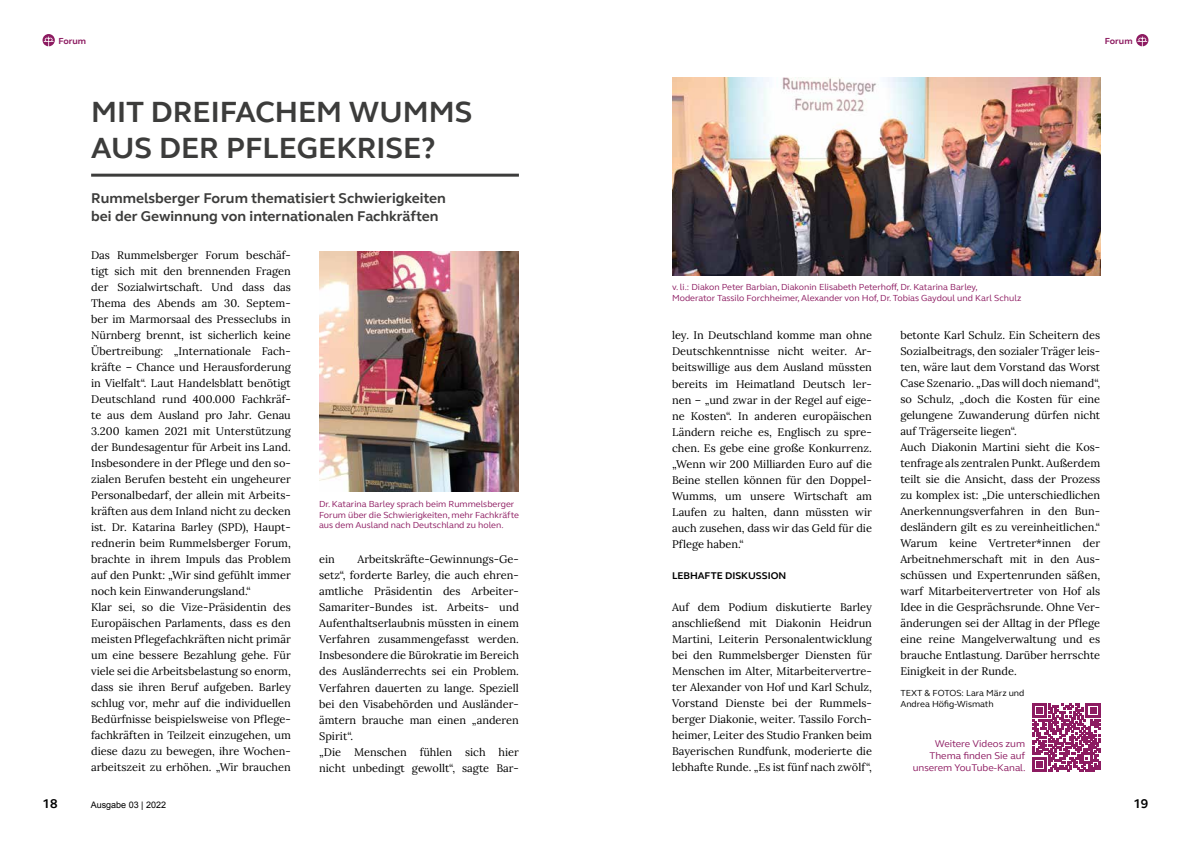
<style>
.page{position:relative;width:1191px;height:842px;background:#fff}
.page>*{position:absolute;margin:0;border:0;box-sizing:border-box;transform-origin:0 0}
.t1{font:700 30px/36px "FS Elliot";color:#3c3c3b}
.t2{font:700 14.5px/17.4px "FS Elliot";color:#3c3c3b}
.t3{font:700 13px "FS Elliot";color:#000}
.t4{font:11px/16px "Lora";color:#000}
.t5{font:10px/12px "FS Elliot";color:#8d1b61;text-align:right}
.t6{font:700 10px "FS Elliot";color:#000}
.t7{font:9px/10.8px "FS Elliot";color:#8d1b61}
.t8{font:9px/10.8px "FS Elliot";color:#000}
.t9{font:9px "Arial";color:#000}
.t10{font:700 9px "FS Elliot";color:#8d1b61}
</style>
<div class="page">
<hr style="left:91px;top:174px;width:428px;height:3px;background:#3c3c3b">
<img style="left:319px;top:251px;width:200px;height:240px">
<img style="left:672px;top:78px;width:428px;height:197px">
<svg style="left:1032px;top:703px;width:68px;height:68px"></svg>
<svg style="left:43px;top:34px;width:12px;height:12px"></svg>
<svg style="left:1136px;top:34px;width:12px;height:12px"></svg>
<p class="t10" style="left:58px;top:34px;width:29px">Forum</p>
<p class="t10" style="left:1105px;top:34px;width:29px">Forum</p>
<h1 class="t1" style="left:91px;top:93px;width:383px">MIT DREIFACHEM WUMMS<br>AUS DER PFLEGEKRISE?</h1>
<h2 class="t2" style="left:91px;top:190px;width:356px">Rummelsberger Forum thematisiert Schwierigkeiten bei der Gewinnung von internationalen Fachkräften</h2>
<p class="t4" style="left:91px;top:247px;width:201px">Das Rummelsberger Forum beschäf&shy;tigt sich mit den brennenden Fragen der Sozialwirtschaft. Und dass das Thema des Abends am 30. Septem&shy;ber im Marmorsaal des Presseclubs in Nürnberg brennt, ist sicherlich keine Übertreibung: „Internationale Fach&shy;kräfte – Chance und Herausforderung in Vielfalt“. Laut Handelsblatt benötigt Deutschland rund 400.000 Fachkräf&shy;te aus dem Ausland pro Jahr. Genau 3.200 kamen 2021 mit Unterstützung der Bundesagentur für Arbeit ins Land.<br>Insbesondere in der Pflege und den so&shy;zialen Berufen besteht ein ungeheurer Personalbedarf, der allein mit Arbeits&shy;kräften aus dem Inland nicht zu decken ist. Dr. Katarina Barley (SPD), Haupt&shy;rednerin beim Rummelsberger Forum, brachte in ihrem Impuls das Problem auf den Punkt: „Wir sind gefühlt immer noch kein Einwanderungsland.“<br>Klar sei, so die Vize-Präsidentin des Europäischen Parlaments, dass es den meisten Pflegefachkräften nicht primär um eine bessere Bezahlung gehe. Für viele sei die Arbeitsbelastung so enorm, dass sie ihren Beruf aufgeben. Barley schlug vor, mehr auf die individuellen Bedürfnisse beispielsweise von Pflege&shy;fachkräften in Teilzeit einzugehen, um diese dazu zu bewegen, ihre Wochen&shy;arbeitszeit zu erhöhen. „Wir brauchen</p>
<p class="t7" style="left:319px;top:498px;width:201px">Dr. Katarina Barley sprach beim Rummelsberger<br>Forum über die Schwierigkeiten, mehr Fachkräfte aus dem Ausland nach Deutschland zu holen.</p>
<p class="t4" style="left:319px;top:551px;width:201px;text-indent:38px">Arbeitskräfte-Gewinnungs-Ge&shy;setz“, forderte Barley, die auch ehren&shy;amtliche Präsidentin des Arbeiter-Samariter-Bundes ist. Arbeits- und Aufenthaltserlaubnis müssten in einem Verfahren zusammengefasst werden.<br>Insbesondere die Bürokratie im Bereich des Ausländerrechts sei ein Problem.<br>Verfahren dauerten zu lange. Speziell bei den Visabehörden und Ausländer&shy;ämtern brauche man einen „anderen Spirit“.<br>„Die Menschen fühlen sich hier nicht unbedingt gewollt“, sagte Bar-</p>
<p class="t4" style="left:319px;top:551px;width:17px">ein</p>
<p class="t7" style="left:672px;top:281px;width:351px">v. li.: Diakon Peter Barbian, Diakonin Elisabeth Peterhoff, Dr. Katarina Barley,<br>Moderator Tassilo Forchheimer, Alexander von Hof, Dr. Tobias Gaydoul und Karl Schulz</p>
<p class="t4" style="left:672px;top:327px;width:201px;text-align:justify">ley. In Deutschland komme man ohne Deutschkenntnisse nicht weiter. Ar&shy;beitswillige aus dem Ausland müssten bereits im Heimatland Deutsch ler&shy;nen – „und zwar in der Regel auf eige&shy;ne Kosten“. In anderen europäischen Ländern reiche es, Englisch zu spre&shy;chen. Es gebe eine große Konkurrenz. „Wenn wir 200 Milliarden Euro auf die Beine stellen können für den Doppel-Wumms, um unsere Wirtschaft am Laufen zu halten, dann müssten wir auch zusehen, dass wir das Geld für die Pflege haben.“</p>
<p class="t6" style="left:672px;top:569px;width:116px">LEBHAFTE DISKUSSION</p>
<p class="t4" style="left:672px;top:599px;width:201px;text-align:justify">Auf dem Podium diskutierte Barley anschließend mit Diakonin Heidrun Martini, Leiterin Personalentwicklung bei den Rummelsberger Diensten für Menschen im Alter, Mitarbeitervertre&shy;ter Alexander von Hof und Karl Schulz, Vorstand Dienste bei der Rummels&shy;berger Diakonie, weiter. Tassilo Forch&shy;heimer, Leiter des Studio Franken beim Bayerischen Rundfunk, moderierte die lebhafte Runde. „Es ist fünf nach zwölf“,</p>
<p class="t4" style="left:900px;top:327px;width:201px">betonte Karl Schulz. Ein Scheitern des Sozialbeitrags, den sozialer Träger leis&shy;ten, wäre laut dem Vorstand das Worst Case Szenario. „Das will doch niemand“, so Schulz, „doch die Kosten für eine gelungene Zuwanderung dürfen nicht auf Trägerseite liegen“.<br>Auch Diakonin Martini sieht die Kos&shy;tenfrage als zentralen Punkt. Außerdem teilt sie die Ansicht, dass der Prozess zu komplex ist: „Die unterschiedlichen Anerkennungsverfahren in den Bun&shy;desländern gilt es zu vereinheitlichen.“ Warum keine Vertreter*innen der Arbeitnehmerschaft mit in den Aus&shy;schüssen und Expertenrunden säßen, warf Mitarbeitervertreter von Hof als Idee in die Gesprächsrunde. Ohne Ver&shy;änderungen sei der Alltag in der Pflege eine reine Mangelverwaltung und es brauche Entlastung. Darüber herrschte Einigkeit in der Runde.</p>
<p class="t8" style="left:900px;top:688px;width:126px">TEXT &amp; FOTOS: Lara März und<br>Andrea Höfig-Wismath</p>
<p class="t5" style="left:912px;top:738px;width:115px">Weitere Videos zum<br>Thema finden Sie auf unserem YouTube-Kanal.</p>
<p class="t3" style="left:43px;top:795px;width:16px">18</p>
<p class="t3" style="left:1133px;top:795px;width:16px">19</p>
<p class="t9" style="left:91px;top:799px;width:77px">Ausgabe 03 | 2022</p>
</div>
